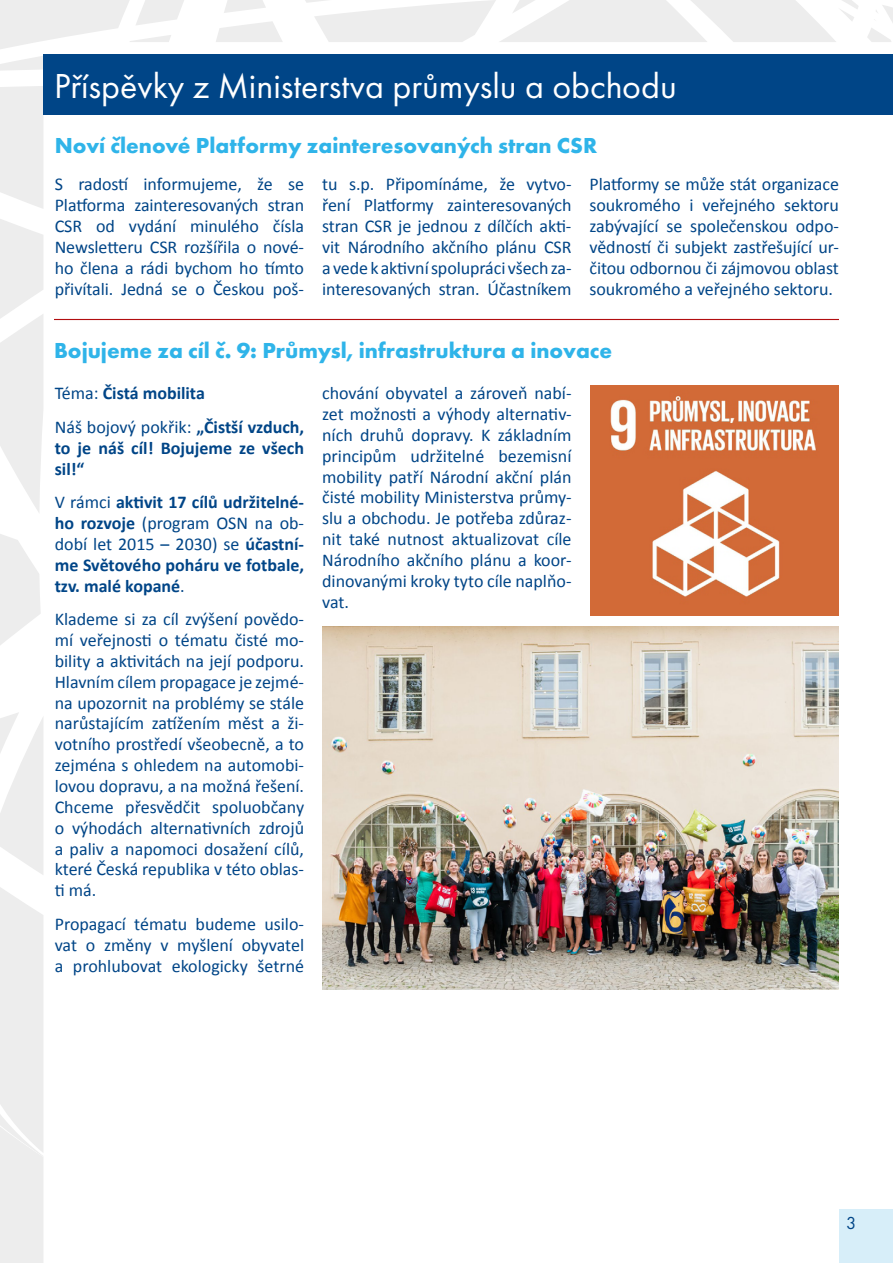
<style>
.page{position:relative;width:893px;height:1263px;background:#fff}
.page>*{position:absolute;margin:0;border:0;box-sizing:border-box;transform-origin:0 0}
.t1{font:36px "Futura PT";color:#fff}
.t2{font:700 22.5px "Futura PT";color:#2fb4e9}
.t3{font:18px/20.9px "Calibri";letter-spacing:-.005em;color:#004587;text-align:justify}
.t4{font:700 18px/20.9px "Calibri";color:#004587}
.t5{font:18px "Futura PT";color:#004587}
.s1{font-weight:400}
</style>
<div class="page">
<div style="left:839px;top:1209px;width:54px;height:54px;background:#d7eef9"></div>
<svg style="left:224px;top:0;width:42px;height:13px"></svg>
<svg style="left:0;top:534px;width:41px;height:111px"></svg>
<svg style="left:216px;top:21px;width:67px;height:21px"></svg>
<svg style="left:0;top:86px;width:43px;height:426px"></svg>
<svg style="left:305px;top:0;width:553px;height:42px"></svg>
<svg style="left:0;top:712px;width:43px;height:551px"></svg>
<svg style="left:867px;top:5px;width:26px;height:37px"></svg>
<svg style="left:0;top:0;width:184px;height:71px"></svg>
<div style="left:44px;top:54px;width:849px;height:60px;background:#004587"></div>
<hr style="left:54px;top:319px;width:785px;height:1px;background:#b20e10">
<img style="left:322px;top:627px;width:517px;height:362px">
<img style="left:590px;top:386px;width:249px;height:229px">
<h1 class="t1" style="left:54px;top:65px;width:624px">Příspěvky z Ministerstva průmyslu a obchodu</h1>
<p class="t2" style="left:55px;top:131px;width:544px">Noví členové Platformy zainteresovaných stran CSR</p>
<p class="t3" style="left:55px;top:174px;width:251px">S radostí informujeme, že se Platforma zainteresovaných stran CSR od vydání minulého čísla Newsletteru CSR rozšířila o nové&shy;ho člena a rádi bychom ho tímto přivítali. Jedná se o Českou poš-</p>
<p class="t3" style="left:322px;top:174px;width:251px">tu s.p. Připomínáme, že vytvo&shy;ření Platformy zainteresovaných stran CSR je jednou z dílčích akti&shy;vit Národního akčního plánu CSR a vede k aktivní spolupráci všech za&shy;interesovaných stran. Účastníkem</p>
<p class="t3" style="left:590px;top:174px;width:251px">Platformy se může stát organizace soukromého i veřejného sektoru zabývající se společenskou odpo&shy;vědností či subjekt zastřešující ur&shy;čitou odbornou či zájmovou oblast soukromého a veřejného sektoru.</p>
<p class="t2" style="left:54px;top:336px;width:560px">Bojujeme za cíl č. 9: Průmysl, infrastruktura a inovace</p>
<p class="t4" style="left:55px;top:376px;width:251px;line-height:33.6px"><span class="s1">Téma:</span> Čistá mobilita<br><span class="s1">Náš bojový pokřik:</span> „Čistší vzduch,</p>
<p class="t4" style="left:55px;top:437px;width:251px">to je náš cíl! Bojujeme ze všech sil!“</p>
<p class="t4" style="left:55px;top:492px;width:251px;text-align:justify"><span class="s1">V rámci</span> aktivit 17 cílů udržitelné&shy;ho rozvoje <span class="s1">(program OSN na ob&shy;dobí let 2015 – 2030) se</span> účastní&shy;me Světového poháru ve fotbale, tzv. malé kopané<span class="s1">.</span></p>
<p class="t3" style="left:55px;top:609px;width:251px">Klademe si za cíl zvýšení povědo&shy;mí veřejnosti o tématu čisté mo&shy;bility a aktivitách na její podporu.<br>Hlavním cílem propagace je zejmé&shy;na upozornit na problémy se stále narůstajícím zatížením měst a ži&shy;votního prostředí všeobecně, a to zejména s ohledem na automobi&shy;lovou dopravu, a na možná řešení.<br>Chceme přesvědčit spoluobčany o výhodách alternativních zdrojů a paliv a napomoci dosažení cílů, které Česká republika v této oblas&shy;ti má.</p>
<p class="t3" style="left:55px;top:913px;width:251px">Propagací tématu budeme usilo&shy;vat o změny v myšlení obyvatel a prohlubovat ekologicky šetrné</p>
<p class="t3" style="left:322px;top:383px;width:251px">chování obyvatel a zároveň nabí&shy;zet možnosti a výhody alternativ&shy;ních druhů dopravy. K základním principům udržitelné bezemisní mobility patří Národní akční plán čisté mobility Ministerstva průmy&shy;slu a obchodu. Je potřeba zdůraz&shy;nit také nutnost aktualizovat cíle Národního akčního plánu a koor&shy;dinovanými kroky tyto cíle naplňo&shy;vat.</p>
<p class="t5" style="left:846px;top:1212px;width:12px">3</p>
</div>
